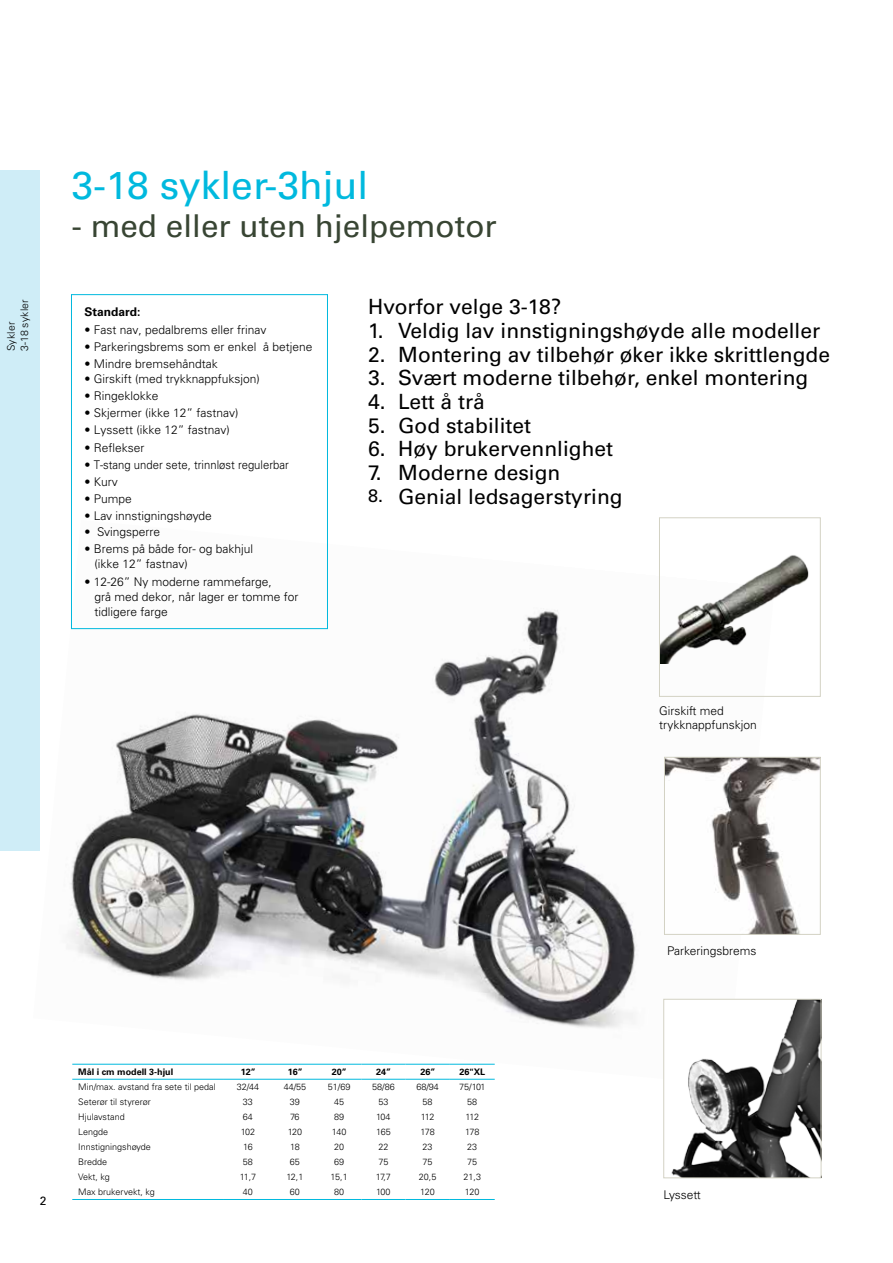
<style>
.page{position:relative;width:893px;height:1263px;background:#fff}
.page>*{position:absolute;margin:0;border:0;box-sizing:border-box;transform-origin:0 0}
.t1{font:39px "Univers LT Std";color:#00b9de}
.t2{font:31.5px "Univers LT Std";color:#384533}
.t3{font:21px "Univers LT Std";color:#000}
.t4{font:300 12px/15px "Univers LT Std";color:#000}
.t5{font:700 12px "Univers LT Std";color:#000}
.t6{font:12px "Univers LT Std";color:#000}
.t7{font:300 10.5px/13.5px "Univers LT Std";letter-spacing:.015em;color:#000}
.t8{font:300 9px "Univers LT Std";color:#000}
.t9{font:700 9px "Univers LT Std";color:#000}
.s1{font-size:18px}
</style>
<div class="page">
<div style="left:0;top:171px;width:40px;height:680px;background:#cfedf7"></div>
<img style="left:68px;top:610px;width:707px;height:469px">
<div style="left:71px;top:294px;width:257px;height:335px;border:1px solid #00b9de"></div>
<hr style="left:72px;top:1064px;width:151px;height:1px;background:#00b9de">
<hr style="left:223px;top:1064px;width:50px;height:1px;background:#00b9de">
<hr style="left:273px;top:1064px;width:44px;height:1px;background:#00b9de">
<hr style="left:317px;top:1064px;width:44px;height:1px;background:#00b9de">
<hr style="left:361px;top:1064px;width:44px;height:1px;background:#00b9de">
<hr style="left:405px;top:1064px;width:45px;height:1px;background:#00b9de">
<hr style="left:450px;top:1064px;width:45px;height:1px;background:#00b9de">
<hr style="left:72px;top:1079px;width:151px;height:1px;background:#00b9de">
<hr style="left:223px;top:1079px;width:50px;height:1px;background:#00b9de">
<hr style="left:273px;top:1079px;width:44px;height:1px;background:#00b9de">
<hr style="left:317px;top:1079px;width:44px;height:1px;background:#00b9de">
<hr style="left:361px;top:1079px;width:44px;height:1px;background:#00b9de">
<hr style="left:405px;top:1079px;width:45px;height:1px;background:#00b9de">
<hr style="left:450px;top:1079px;width:45px;height:1px;background:#00b9de">
<hr style="left:72px;top:1199px;width:151px;height:1px;background:#00b9de">
<hr style="left:223px;top:1199px;width:50px;height:1px;background:#00b9de">
<hr style="left:273px;top:1199px;width:44px;height:1px;background:#00b9de">
<hr style="left:317px;top:1199px;width:44px;height:1px;background:#00b9de">
<hr style="left:361px;top:1199px;width:44px;height:1px;background:#00b9de">
<hr style="left:405px;top:1199px;width:45px;height:1px;background:#00b9de">
<hr style="left:450px;top:1199px;width:45px;height:1px;background:#00b9de">
<img style="left:661px;top:555px;width:148px;height:108px">
<div style="left:659px;top:517px;width:162px;height:180px;border:1px solid #d3d2c4"></div>
<img style="left:666px;top:759px;width:153px;height:174px">
<div style="left:664px;top:757px;width:157px;height:178px;border:1px solid #d3d2c4"></div>
<img style="left:665px;top:1001px;width:154px;height:175px">
<div style="left:663px;top:999px;width:158px;height:179px;border:1px solid #d3d2c4"></div>
<p class="t7" style="left:4px;top:351px;width:53px;rotate:-90deg">Sykler<br>3-18 sykler</p>
<h1 class="t1" style="left:71px;top:162px;width:298px">3-18 sykler-3hjul</h1>
<h2 class="t2" style="left:71px;top:207px;width:427px">- med eller uten hjelpemotor</h2>
<p class="t5" style="left:84px;top:305px;width:58px">Standard:</p>
<p class="t4" style="left:84px;top:322px;width:184px">• Fast nav, pedalbrems eller frinav</p>
<p class="t4" style="left:84px;top:339px;width:230px">• Parkeringsbrems som er enkel å betjene</p>
<p class="t4" style="left:84px;top:356px;width:135px">• Mindre bremsehåndtak</p>
<p class="t4" style="left:84px;top:371px;width:177px">• Girskift (med trykknappfuksjon)</p>
<p class="t4" style="left:84px;top:388px;width:76px">• Ringeklokke</p>
<p class="t4" style="left:84px;top:406px;width:156px">• Skjermer (ikke 12” fastnav)</p>
<p class="t4" style="left:84px;top:423px;width:147px">• Lyssett (ikke 12” fastnav)</p>
<p class="t4" style="left:84px;top:440px;width:62px">• Reflekser</p>
<p class="t4" style="left:84px;top:457px;width:206px">• T-stang under sete, trinnløst regulerbar</p>
<p class="t4" style="left:84px;top:474px;width:35px">• Kurv</p>
<p class="t4" style="left:84px;top:491px;width:49px">• Pumpe</p>
<p class="t4" style="left:84px;top:508px;width:129px">• Lav innstigningshøyde</p>
<p class="t4" style="left:84px;top:524px;width:77px">• Svingsperre</p>
<p class="t4" style="left:94px;top:542px;width:160px;text-indent:-10px">• Brems på både for- og bakhjul (ikke 12” fastnav)</p>
<p class="t4" style="left:94px;top:574px;width:206px;text-indent:-10px">• 12-26” Ny moderne rammefarge,<br>grå med dekor, når lager er tomme for tidligere farge</p>
<h3 class="t3" style="left:368px;top:294px;width:195px">Hvorfor velge 3-18?</h3>
<h3 class="t3" style="left:368px;top:318px;width:453px">1. Veldig lav innstigningshøyde alle modeller</h3>
<h3 class="t3" style="left:368px;top:342px;width:463px">2. Montering av tilbehør øker ikke skrittlengde</h3>
<h3 class="t3" style="left:368px;top:365px;width:442px">3. Svært moderne tilbehør, enkel montering</h3>
<h3 class="t3" style="left:368px;top:389px;width:118px">4. Lett å trå</h3>
<h3 class="t3" style="left:368px;top:413px;width:164px">5. God stabilitet</h3>
<h3 class="t3" style="left:368px;top:436px;width:247px">6. Høy brukervennlighet</h3>
<h3 class="t3" style="left:368px;top:460px;width:194px">7. Moderne design</h3>
<h3 class="t3" style="left:368px;top:484px;width:256px"><span class="s1">8.</span> Genial ledsagerstyring</h3>
<p class="t4" style="left:659px;top:703px;width:99px;line-height:14.4px">Girskift med trykknappfunskjon</p>
<p class="t6" style="left:40px;top:1193px;width:8px">2</p>
<p class="t9" style="left:78px;top:1066px;width:97px">Mål i cm modell 3-hjul</p>
<p class="t9" style="left:241px;top:1066px;width:17px">12”</p>
<p class="t9" style="left:288px;top:1066px;width:17px">16”</p>
<p class="t9" style="left:332px;top:1066px;width:17px">20”</p>
<p class="t9" style="left:376px;top:1066px;width:17px">24”</p>
<p class="t9" style="left:420px;top:1066px;width:17px">26”</p>
<p class="t9" style="left:459px;top:1066px;width:27px">26"XL</p>
<p class="t8" style="left:78px;top:1081px;width:139px">Min/max. avstand fra sete til pedal</p>
<p class="t8" style="left:237px;top:1081px;width:24px">32/44</p>
<p class="t8" style="left:284px;top:1081px;width:24px">44/55</p>
<p class="t8" style="left:328px;top:1081px;width:24px">51/69</p>
<p class="t8" style="left:372px;top:1081px;width:24px">58/86</p>
<p class="t8" style="left:416px;top:1081px;width:24px">68/94</p>
<p class="t8" style="left:459px;top:1081px;width:28px">75/101</p>
<p class="t8" style="left:78px;top:1096px;width:74px">Seterør til styrerør</p>
<p class="t8" style="left:243px;top:1096px;width:12px">33</p>
<p class="t8" style="left:290px;top:1096px;width:12px">39</p>
<p class="t8" style="left:334px;top:1096px;width:12px">45</p>
<p class="t8" style="left:378px;top:1096px;width:12px">53</p>
<p class="t8" style="left:423px;top:1096px;width:12px">58</p>
<p class="t8" style="left:467px;top:1096px;width:12px">58</p>
<p class="t8" style="left:78px;top:1111px;width:48px">Hjulavstand</p>
<p class="t8" style="left:243px;top:1111px;width:12px">64</p>
<p class="t8" style="left:290px;top:1111px;width:11px">76</p>
<p class="t8" style="left:334px;top:1111px;width:12px">89</p>
<p class="t8" style="left:376px;top:1111px;width:16px">104</p>
<p class="t8" style="left:421px;top:1111px;width:15px">112</p>
<p class="t8" style="left:465px;top:1111px;width:15px">112</p>
<p class="t8" style="left:78px;top:1126px;width:31px">Lengde</p>
<p class="t8" style="left:241px;top:1126px;width:16px">102</p>
<p class="t8" style="left:288px;top:1126px;width:16px">120</p>
<p class="t8" style="left:332px;top:1126px;width:16px">140</p>
<p class="t8" style="left:376px;top:1126px;width:16px">165</p>
<p class="t8" style="left:420px;top:1126px;width:16px">178</p>
<p class="t8" style="left:465px;top:1126px;width:16px">178</p>
<p class="t8" style="left:78px;top:1141px;width:74px">Innstigningshøyde</p>
<p class="t8" style="left:243px;top:1141px;width:11px">16</p>
<p class="t8" style="left:290px;top:1141px;width:11px">18</p>
<p class="t8" style="left:334px;top:1141px;width:12px">20</p>
<p class="t8" style="left:378px;top:1141px;width:12px">22</p>
<p class="t8" style="left:423px;top:1141px;width:12px">23</p>
<p class="t8" style="left:467px;top:1141px;width:12px">23</p>
<p class="t8" style="left:78px;top:1156px;width:31px">Bredde</p>
<p class="t8" style="left:243px;top:1156px;width:12px">58</p>
<p class="t8" style="left:290px;top:1156px;width:12px">65</p>
<p class="t8" style="left:334px;top:1156px;width:12px">69</p>
<p class="t8" style="left:378px;top:1156px;width:12px">75</p>
<p class="t8" style="left:423px;top:1156px;width:12px">75</p>
<p class="t8" style="left:467px;top:1156px;width:12px">75</p>
<p class="t8" style="left:78px;top:1171px;width:33px">Vekt, kg</p>
<p class="t8" style="left:240px;top:1171px;width:18px">11,7</p>
<p class="t8" style="left:286px;top:1171px;width:19px">12,1</p>
<p class="t8" style="left:331px;top:1171px;width:19px">15,1</p>
<p class="t8" style="left:376px;top:1171px;width:16px">17,7</p>
<p class="t8" style="left:419px;top:1171px;width:19px">20,5</p>
<p class="t8" style="left:463px;top:1171px;width:19px">21,3</p>
<p class="t8" style="left:78px;top:1186px;width:78px">Max brukervekt, kg</p>
<p class="t8" style="left:243px;top:1186px;width:12px">40</p>
<p class="t8" style="left:290px;top:1186px;width:12px">60</p>
<p class="t8" style="left:334px;top:1186px;width:12px">80</p>
<p class="t8" style="left:376px;top:1186px;width:16px">100</p>
<p class="t8" style="left:420px;top:1186px;width:16px">120</p>
<p class="t8" style="left:465px;top:1186px;width:16px">120</p>
<p class="t4" style="left:667px;top:943px;width:91px">Parkeringsbrems</p>
<p class="t4" style="left:663px;top:1187px;width:39px">Lyssett</p>
</div>
